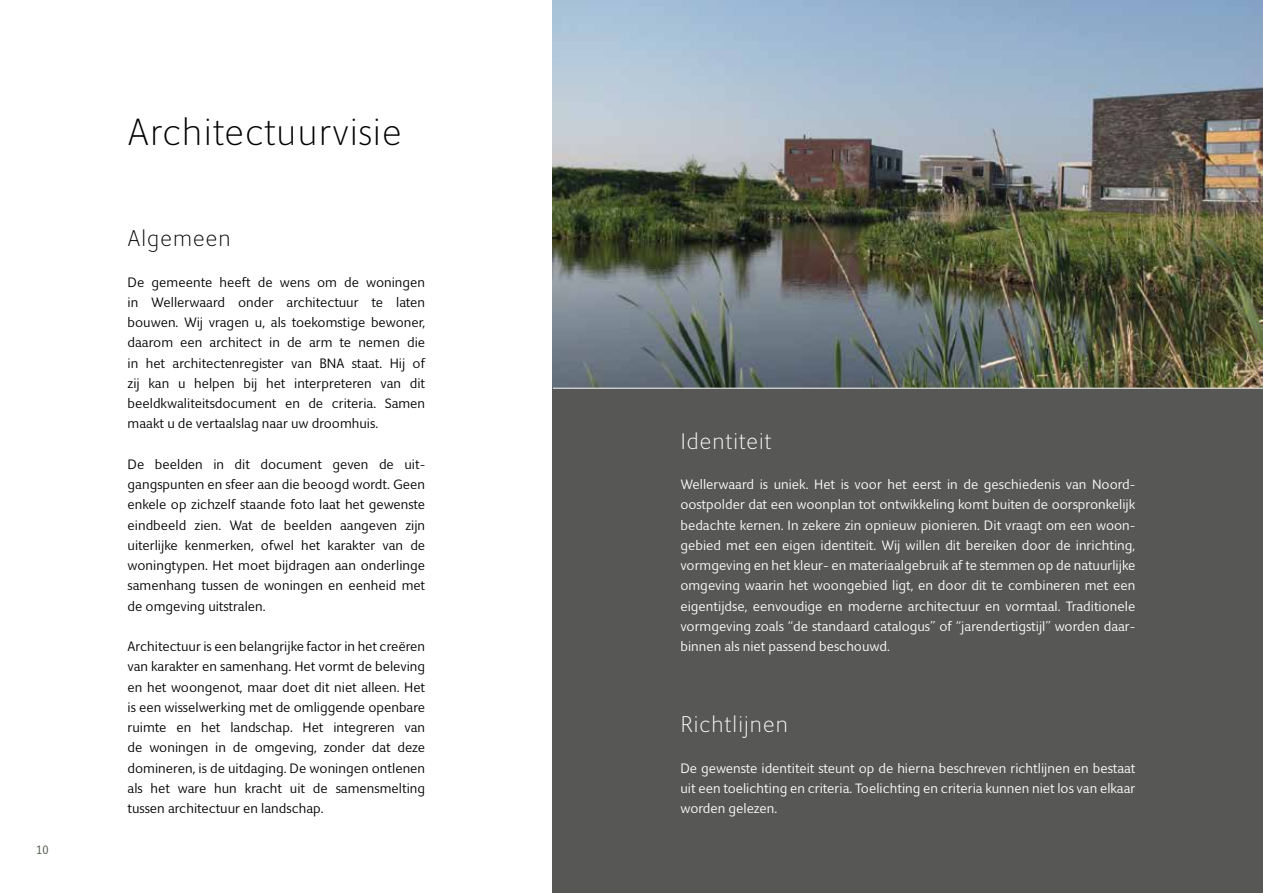
<style>
.page{position:relative;width:1263px;height:893px;background:#fff}
.page>*{position:absolute;margin:0;border:0;box-sizing:border-box;transform-origin:0 0}
.t1{font:300 37.5px "Giacomo";letter-spacing:.01em;color:#000}
.t2{font:300 22.5px "Giacomo";letter-spacing:.02em;color:#fff}
.t3{font:300 22.5px "Giacomo";letter-spacing:.02em;color:#000}
.t4{font:13.5px/20.2px "Giacomo";color:#000;text-align:justify}
.t5{font:13.5px/20.2px "Giacomo";color:#fff;text-align:justify}
.t6{font:12px "Giacomo";color:#495446}
</style>
<div class="page">
<div style="left:553px;top:0;width:710px;height:893px;background:#575756"></div>
<img style="left:553px;top:0;width:710px;height:388px">
<hr style="left:553px;top:388px;width:710px;height:1px;background:#fff">
<p class="t6" style="left:36px;top:842px;width:14px">10</p>
<h1 class="t1" style="left:128px;top:111px;width:276px">Architectuurvisie</h1>
<h2 class="t3" style="left:128px;top:226px;width:105px">Algemeen</h2>
<p class="t4" style="left:128px;top:272px;width:299px">De gemeente heeft de wens om de woningen in Wellerwaard onder architectuur te laten bouwen. Wij vragen u, als toekomstige bewoner, daarom een architect in de arm te nemen die in het architectenregister van BNA staat. Hij of zij kan u helpen bij het interpreteren van dit beeldkwaliteitsdocument en de criteria. Samen maakt u de vertaalslag naar uw droomhuis.</p>
<p class="t4" style="left:128px;top:454px;width:299px">De beelden in dit document geven de uit&shy;gangspunten en sfeer aan die beoogd wordt. Geen enkele op zichzelf staande foto laat het gewenste eindbeeld zien. Wat de beelden aangeven zijn uiterlijke kenmerken, ofwel het karakter van de woningtypen. Het moet bijdragen aan onderlinge samenhang tussen de woningen en eenheid met de omgeving uitstralen.</p>
<p class="t4" style="left:128px;top:637px;width:299px">Architectuur is een belangrijke factor in het creëren van karakter en samenhang. Het vormt de beleving en het woongenot, maar doet dit niet alleen. Het is een wisselwerking met de omliggende openbare ruimte en het landschap. Het integreren van de woningen in de omgeving, zonder dat deze domineren, is de uitdaging. De woningen ontlenen als het ware hun kracht uit de samensmelting tussen architectuur en landschap.</p>
<h2 class="t2" style="left:680px;top:428px;width:93px">Identiteit</h2>
<p class="t5" style="left:680px;top:475px;width:457px">Wellerwaard is uniek. Het is voor het eerst in de geschiedenis van Noord&shy;oostpolder dat een woonplan tot ontwikkeling komt buiten de oorspronkelijk bedachte kernen. In zekere zin opnieuw pionieren. Dit vraagt om een woon&shy;gebied met een eigen identiteit. Wij willen dit bereiken door de inrichting, vormgeving en het kleur- en materiaalgebruik af te stemmen op de natuurlijke omgeving waarin het woongebied ligt, en door dit te combineren met een eigentijdse, eenvoudige en moderne architectuur en vormtaal. Traditionele vormgeving zoals “de standaard catalogus” of “jarendertigstijl” worden daar&shy;binnen als niet passend beschouwd.</p>
<h2 class="t2" style="left:680px;top:712px;width:109px">Richtlijnen</h2>
<p class="t5" style="left:680px;top:758px;width:457px">De gewenste identiteit steunt op de hierna beschreven richtlijnen en bestaat uit een toelichting en criteria. Toelichting en criteria kunnen niet los van elkaar worden gelezen.</p>
</div>
